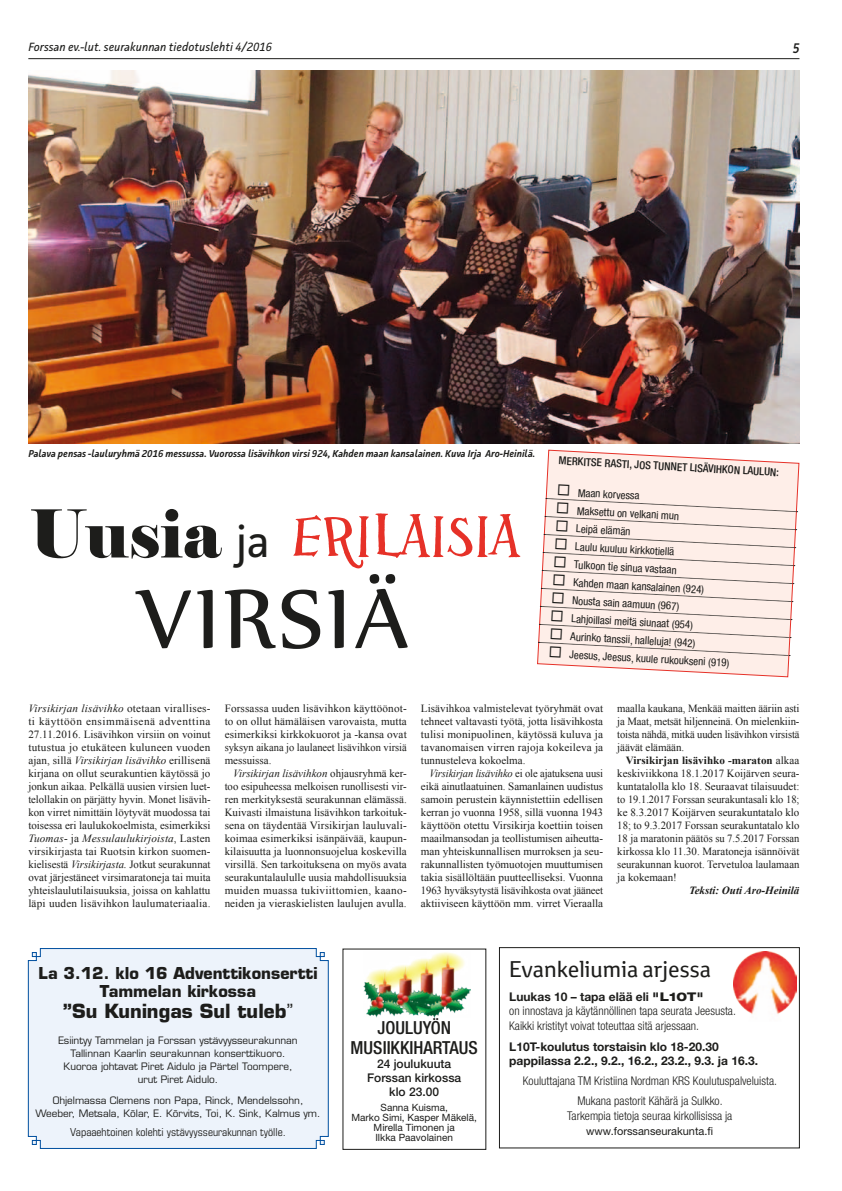
<style>
.page{position:relative;width:842px;height:1191px;background:#fff}
.page>*{position:absolute;margin:0;border:0;box-sizing:border-box;transform-origin:0 0}
.t1{font:100px "Nyala";letter-spacing:.03em;color:#1d1d1b}
.t2{font:66px "HPPSG";color:#e63128}
.t3{font:22px "Toyota Text";color:#1d1d1b}
.t4{font:700 19px "Eurostile LT Std";color:#1d1d1b}
.t5{font:500 condensed 18px/20px "Helvetica Neue LT Std";color:#1d1d1b;text-align:center}
.t6{font:700 16px/18px "Eurostile LT Std";color:#1d1d1b;text-align:center}
.t7{font:italic 600 14px "Facit";color:#1d1d1b;scale:.9 1}
.t8{font:300 condensed 12px/14.4px "Helvetica Neue LT Pro";color:#1d1d1b}
.t9{font:700 12px/14.4px "Helvetica Neue LT Pro";color:#1d1d1b}
.t10{font:italic 12px "Facit";color:#1d1d1b}
.t11{font:500 12px/14px "Helvetica Neue LT Std";color:#1d1d1b;text-align:center}
.t12{font:11px/13px "Times New Roman";color:#1d1d1b;text-align:justify}
.t13{font:11px/13px "Times New Roman";color:#1d1d1b;text-align:justify;scale:.96 1}
.t14{font:condensed 11px "Helvetica Neue LT Std";color:#1d1d1b}
.t15{font:condensed 11px "Eurostile LT Std";color:#1d1d1b}
.t16{font:500 condensed 11px "Helvetica Neue LT Std";color:#1d1d1b}
.t17{font:11px "Helvetica Neue LT Pro";color:#1d1d1b}
.t18{font:italic 700 11px "Times New Roman";color:#1d1d1b}
.t19{font:10px/13px "Eurostile LT Std";color:#1d1d1b;text-align:center}
.t20{font:italic 600 10px "Facit";color:#1d1d1b}
.t21{font:10px/10px "Helvetica Neue LT Std";color:#1d1d1b;text-align:center}
.s1{font-family:"Elephant";color:#1d1d1b}
.s2{font-family:"Facit";font-size:45px;color:#1d1d1b}
.s3{font-style:italic}
.s4{font-weight:700}
.s5{font-weight:400}
.s6{font-weight:700;font-stretch:normal}
.s7{font-weight:800;font-stretch:expanded}
</style>
<div class="page">
<hr style="left:28px;top:58px;width:771px;height:1px;background:#1d1d1b">
<div style="left:27px;top:948px;width:302px;height:201px;background:#edf3fb"></div>
<img style="left:29px;top:70px;width:771px;height:373px">
<svg style="left:537px;top:449px;width:263px;height:229px"></svg>
<div style="left:499px;top:947px;width:301px;height:201px;border:1px solid #1d1d1b"></div>
<img style="left:734px;top:951px;width:62px;height:64px">
<img style="left:364px;top:952px;width:106px;height:65px">
<svg style="left:538px;top:496px;width:260px;height:163px;background:#f6e6e0"></svg>
<p class="t10" style="left:28px;top:39px;width:245px">Forssan ev.-lut. seurakunnan tiedotuslehti 4/2016</p>
<p class="t7" style="left:793px;top:39px;width:9px">5</p>
<p class="t20" style="left:29px;top:447px;width:508px">Palava pensas -lauluryhmä 2016 messussa. Vuorossa lisävihkon virsi 924, Kahden maan kansalainen. Kuva Irja Aro-Heinilä.</p>
<h2 class="t2" style="left:29px;top:488px;width:491px"><span class="s1">Uusia</span> <span class="s2">ja</span> ERILAISIA</h2>
<h1 class="t1" style="left:137px;top:558px;width:276px">virsiä</h1>
<p class="t16" style="left:559px;top:454px;width:222px;rotate:3deg">MERKITSE RASTI, JOS TUNNET LISÄVIHKON LAULUN:</p>
<p class="t14" style="left:557px;top:485px;width:84px;rotate:3deg">◻ Maan korvessa</p>
<p class="t14" style="left:556px;top:503px;width:125px;rotate:3deg">◻ Maksettu on velkani mun</p>
<p class="t14" style="left:555px;top:521px;width:77px;rotate:3deg">◻ Leipä elämän</p>
<p class="t14" style="left:555px;top:539px;width:122px;rotate:3deg">◻ Laulu kuuluu kirkkotiellä</p>
<p class="t14" style="left:554px;top:557px;width:125px;rotate:3deg">◻ Tulkoon tie sinua vastaan</p>
<p class="t14" style="left:553px;top:575px;width:153px;rotate:3deg">◻ Kahden maan kansalainen (924)</p>
<p class="t14" style="left:552px;top:593px;width:129px;rotate:3deg">◻ Nousta sain aamuun (967)</p>
<p class="t14" style="left:551px;top:611px;width:144px;rotate:3deg">◻ Lahjoillasi meitä siunaat (954)</p>
<p class="t14" style="left:550px;top:629px;width:148px;rotate:3deg">◻ Aurinko tanssii, halleluja! (942)</p>
<p class="t14" style="left:549px;top:647px;width:183px;rotate:3deg">◻ Jeesus, Jeesus, kuule rukoukseni (919)</p>
<p class="t12" style="left:28px;top:702px;width:184px"><span class="s3">Virsikirjan lisävihko</span> otetaan virallises&shy;ti käyttöön ensimmäisenä adventtina 27.11.2016. Lisävihkon virsiin on voinut tutustua jo etukäteen kuluneen vuoden ajan, sillä <span class="s3">Virsikirjan lisävihko</span> erillisenä kirjana on ollut seurakuntien käytössä jo jonkun aikaa. Pelkällä uusien virsien luet&shy;telollakin on pärjätty hyvin. Monet lisävih&shy;kon virret nimittäin löytyvät muodossa tai toisessa eri laulukokoelmista, esimerkiksi <span class="s3">Tuomas-</span> ja <span class="s3">Messulaulukirjoista</span>, Lasten virsikirjasta tai Ruotsin kirkon suomen&shy;kielisestä <span class="s3">Virsikirjasta.</span> Jotkut seurakunnat ovat järjestäneet virsimaratoneja tai muita yhteislaulutilaisuuksia, joissa on kahlattu läpi uuden lisävihkon laulumateriaalia.</p>
<p class="t12" style="left:225px;top:702px;width:184px">Forssassa uuden lisävihkon käyttöönot&shy;to on ollut hämäläisen varovaista, mutta esimerkiksi kirkkokuorot ja -kansa ovat syksyn aikana jo laulaneet lisävihkon virsiä messuissa.</p>
<p class="t12" style="left:225px;top:767px;width:184px;text-indent:9px"><span class="s3">Virsikirjan lisävihkon</span> ohjausryhmä ker&shy;too esipuheessa melkoisen runollisesti vir&shy;ren merkityksestä seurakunnan elämässä.<br>Kuivasti ilmaistuna lisävihkon tarkoituk&shy;sena on täydentää Virsikirjan lauluvali&shy;koimaa esimerkiksi isänpäivää, kaupun&shy;kilaisuutta ja luonnonsuojelua koskevilla virsillä. Sen tarkoituksena on myös avata seurakuntalaululle uusia mahdollisuuksia muiden muassa tukiviittomien, kaano&shy;neiden ja vieraskielisten laulujen avulla.</p>
<p class="t12" style="left:421px;top:702px;width:184px">Lisävihkoa valmistelevat työryhmät ovat tehneet valtavasti työtä, jotta lisävihkosta tulisi monipuolinen, käytössä kuluva ja tavanomaisen virren rajoja kokeileva ja tunnusteleva kokoelma.</p>
<p class="t13" style="left:421px;top:767px;width:191px;text-indent:9px"><span class="s3">Virsikirjan lisävihko</span> ei ole ajatuksena uusi eikä ainutlaatuinen. Samanlainen uudistus samoin perustein käynnistettiin edellisen kerran jo vuonna 1958, sillä vuonna 1943 käyttöön otettu Virsikirja koettiin toisen maailmansodan ja teollistumisen aiheutta&shy;man yhteiskunnallisen murroksen ja seu&shy;rakunnallisten työmuotojen muuttumisen takia sisällöltään puutteelliseksi. Vuonna 1963 hyväksytystä lisävihkosta ovat jääneet aktiiviseen käyttöön mm. virret Vieraalla</p>
<p class="t12" style="left:617px;top:702px;width:184px">maalla kaukana, Menkää maitten ääriin asti ja Maat, metsät hiljenneinä. On mielenkiin&shy;toista nähdä, mitkä uuden lisävihkon virsistä jäävät elämään.</p>
<p class="t12" style="left:617px;top:754px;width:184px;text-indent:9px"><span class="s4">Virsikirjan lisävihko -maraton</span> alkaa keskiviikkona 18.1.2017 Koijärven seura&shy;kuntatalolla klo 18. Seuraavat tilaisuudet: to 19.1.2017 Forssan seurakuntasali klo 18; ke 8.3.2017 Koijärven seurakuntatalo klo 18; to 9.3.2017 Forssan seurakuntatalo klo 18 ja maratonin päätös su 7.5.2017 Forssan kirkossa klo 11.30. Maratoneja isännöivät seurakunnan kuorot. Tervetuloa laulamaan ja kokemaan!</p>
<p class="t18" style="left:689px;top:883px;width:112px">Teksti: Outi Aro-Heinilä</p>
<h3 class="t6" style="left:39px;top:964px;width:280px">La 3.12. klo 16 Adventtikonsertti<br>Tammelan kirkossa</h3>
<h3 class="t4" style="left:63px;top:999px;width:232px">”Su Kuningas Sul tuleb<span class="s5">”</span></h3>
<p class="t19" style="left:58px;top:1034px;width:241px">Esiintyy Tammelan ja Forssan ystävyysseurakunnan Tallinnan Kaarlin seurakunnan konserttikuoro.<br>Kuoroa johtavat Piret Aidulo ja Pärtel Toompere, urut Piret Aidulo.</p>
<p class="t19" style="left:36px;top:1094px;width:287px">Ohjelmassa Clemens non Papa, Rinck, Mendelssohn,<br>Weeber, Metsala, Kõlar, E. Kõrvits, Toi, K. Sink, Kalmus ym.</p>
<p class="t15" style="left:70px;top:1125px;width:217px">Vapaaehtoinen kolehti ystävyysseurakunnan työlle.</p>
<h3 class="t5" style="left:351px;top:1017px;width:129px">JOULUYÖN<br>MUSIIKKIHARTAUS</h3>
<p class="t11" style="left:367px;top:1056px;width:96px">24 joulukuuta<br>Forssan kirkossa klo 23.00</p>
<p class="t21" style="left:351px;top:1102px;width:127px">Sanna Kuisma,<br>Marko Simi, Kasper Mäkelä,<br>Mirella Timonen ja<br>Ilkka Paavolainen</p>
<h3 class="t3" style="left:509px;top:954px;width:203px">Evankeliumia arjessa</h3>
<p class="t8" style="left:509px;top:989px;width:228px"><span class="s6">Luukas 10 – tapa elää eli</span> <span class="s7">"L10T"<br></span>on innostava ja käytännöllinen tapa seurata Jeesusta.<br>Kaikki kristityt voivat toteuttaa sitä arjessaan.</p>
<p class="t9" style="left:509px;top:1039px;width:250px">L10T-koulutus torstaisin klo 18-20.30 pappilassa 2.2., 9.2., 16.2., 23.2., 9.3. ja 16.3.</p>
<p class="t8" style="left:523px;top:1070px;width:256px;line-height:20px;text-align:center">Kouluttajana TM Kristiina Nordman KRS Koulutuspalveluista.<br>Mukana pastorit Kähärä ja Sulkko.</p>
<p class="t8" style="left:567px;top:1108px;width:167px">Tarkempia tietoja seuraa kirkollisissa ja</p>
<p class="t17" style="left:586px;top:1123px;width:128px">www.forssanseurakunta.fi</p>
</div>
